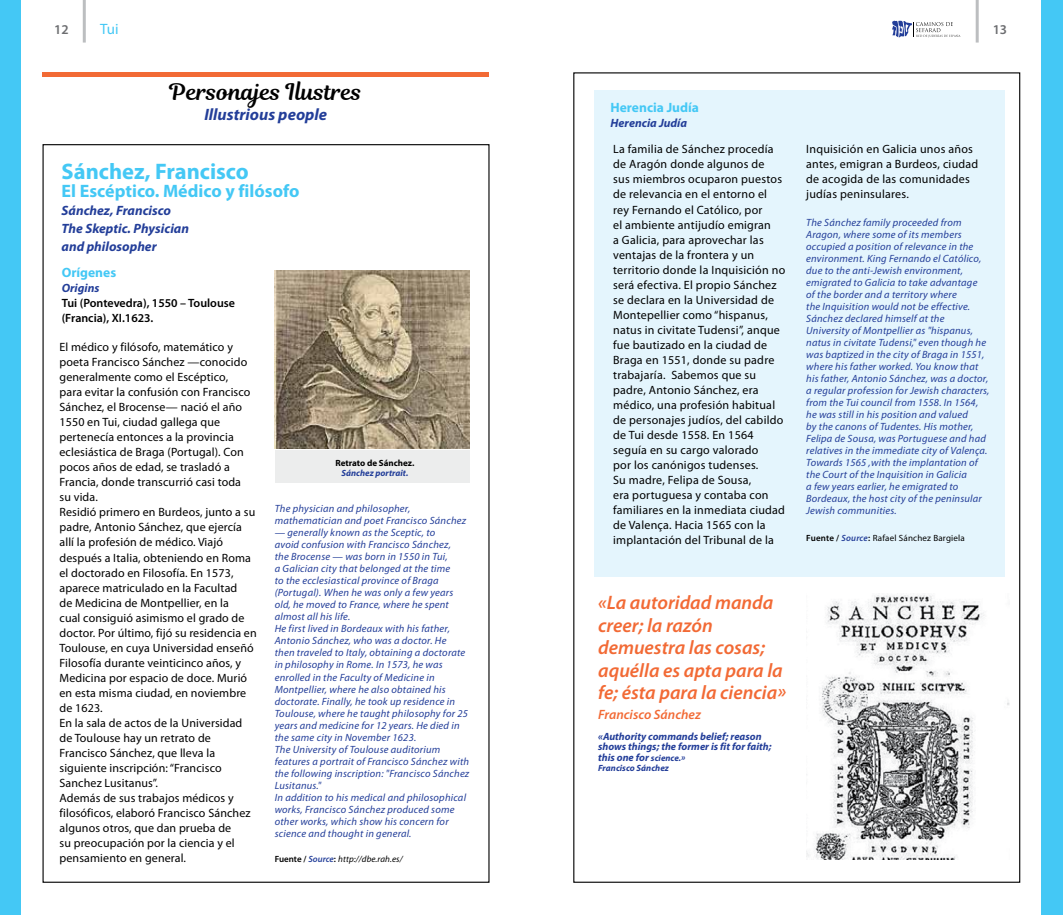
<style>
.page{position:relative;width:1063px;height:915px;background:#fff}
.page>*{position:absolute;margin:0;border:0;box-sizing:border-box;transform-origin:0 0}
.t1{font:22.5px "Magnolia Script";color:#000}
.t2{font:700 22.5px "Myriad Pro";color:#44c8f5}
.t3{font:italic 600 19.5px/22.5px "Myriad Pro";color:#f26a35}
.t4{font:700 18px "Myriad Pro";color:#44c8f5}
.t5{font:italic 700 16.5px "Myriad Pro";color:#233e99}
.t6{font:15px "Myriad Pro";color:#44c8f5}
.t7{font:italic 700 13.5px/18px "Myriad Pro";color:#233e99}
.t8{font:700 13.5px "Myriad Pro";color:#44c8f5}
.t9{font:italic 600 13.5px "Myriad Pro";color:#f26a35}
.t10{font:600 13.5px "Myriad Pro";color:#6d6e71}
.t11{font:12px/15px "Myriad Pro";letter-spacing:.01em;color:#000}
.t12{font:600 12px/15px "Myriad Pro";color:#000}
.t13{font:italic 700 12px "Myriad Pro";color:#233e99}
.t14{font:italic 10.5px/12px "Myriad Pro";letter-spacing:.02em;color:#233e99}
.t15{font:italic 700 10.5px/10.5px "Myriad Pro";color:#233e99}
.t16{font:9px "Myriad Pro";letter-spacing:.02em;color:#000}
.t17{font:italic 700 9px "Myriad Pro";color:#233e99}
.t18{font:italic 9px "Myriad Pro";letter-spacing:.01em;color:#000}
.t19{font:700 9px "Myriad Pro";color:#000}
.s1{font-weight:600;font-style:normal}
.s2{font-weight:600;color:#233e99}
.s3{font-size:9px}
.s4{font-weight:600}
.s5{font-weight:600;font-style:italic;color:#233e99}
</style>
<div class="page">
<div style="left:1042px;top:0;width:21px;height:914px;background:#44c8f5"></div>
<hr style="left:976px;top:0;width:3px;height:43px;background:#bcbec0">
<svg style="left:892px;top:21px;width:69px;height:17px"></svg>
<hr style="left:83px;top:0;width:3px;height:43px;background:#bcbec0">
<div style="left:0;top:0;width:21px;height:914px;background:#44c8f5"></div>
<img style="left:275px;top:270px;width:194px;height:178px">
<div style="left:275px;top:450px;width:194px;height:33px;background:#e6e7e8"></div>
<div style="left:43px;top:72px;width:446px;height:5px;background:#f26a35"></div>
<div style="left:594px;top:90px;width:410px;height:486px;background:#e4f5fd"></div>
<img style="left:806px;top:595px;width:204px;height:264px">
<p class="t10" style="left:54px;top:21px;width:16px">12</p>
<p class="t6" style="left:100px;top:20px;width:20px">Tui</p>
<p class="t10" style="left:993px;top:21px;width:16px">13</p>
<h1 class="t1" style="left:170px;top:76px;width:194px">Personajes Ilustres</h1>
<h3 class="t5" style="left:204px;top:104px;width:124px">Illustrious people</h3>
<h1 class="t2" style="left:62px;top:157px;width:189px">Sánchez, Francisco</h1>
<h3 class="t4" style="left:62px;top:179px;width:239px">El Escéptico. Médico y filósofo</h3>
<p class="t7" style="left:62px;top:201px;width:129px">Sánchez, Francisco<br>The Skeptic. Physician and philosopher</p>
<p class="t8" style="left:62px;top:264px;width:56px">Orígenes</p>
<p class="t13" style="left:62px;top:280px;width:39px">Origins</p>
<p class="t12" style="left:62px;top:295px;width:175px">Tui (Pontevedra), 1550 – Toulouse (Francia), XI.1623.</p>
<p class="t11" style="left:60px;top:339px;width:199px">El médico y filósofo, matemático y poeta Francisco Sánchez —conocido generalmente como el Escéptico,<br>para evitar la confusión con Francisco Sánchez, el Brocense— nació el año 1550 en Tui, ciudad gallega que pertenecía entonces a la provincia eclesiástica de Braga (Portugal). Con pocos años de edad, se trasladó a Francia, donde transcurrió casi toda<br>su vida.<br>Residió primero en Burdeos, junto a su padre, Antonio Sánchez, que ejercía allí la profesión de médico. Viajó después a Italia, obteniendo en Roma el doctorado en Filosofía. En 1573, aparece matriculado en la Facultad<br>de Medicina de Montpellier, en la<br>cual consiguió asimismo el grado de doctor. Por último, fijó su residencia en Toulouse, en cuya Universidad enseñó Filosofía durante veinticinco años, y Medicina por espacio de doce. Murió en esta misma ciudad, en noviembre de 1623.<br>En la sala de actos de la Universidad de Toulouse hay un retrato de Francisco Sánchez, que lleva la siguiente inscripción: “Francisco Sanchez Lusitanus”.<br>Además de sus trabajos médicos y filosóficos, elaboró Francisco Sánchez algunos otros, que dan prueba de<br>su preocupación por la ciencia y el pensamiento en general.</p>
<p class="t19" style="left:335px;top:457px;width:81px">Retrato de Sánchez.</p>
<p class="t17" style="left:342px;top:466px;width:68px">Sánchez portrait.</p>
<p class="t14" style="left:275px;top:502px;width:193px">The physician and philosopher, mathematician and poet Francisco Sánchez</p>
<p class="t14" style="left:275px;top:526px;width:196px">— generally known as the Sceptic, to<br>avoid confusion with Francisco Sánchez,<br>the Brocense — was born in 1550 in Tui,<br>a Galician city that belonged at the time<br>to the ecclesiastical province of Braga (Portugal). When he was only a few years old, he moved to France, where he spent almost all his life.<br>He first lived in Bordeaux with his father, Antonio Sánchez, who was a doctor. He<br>then traveled to Italy, obtaining a doctorate in philosophy in Rome. In 1573, he was enrolled in the Faculty of Medicine in Montpellier, where he also obtained his doctorate. Finally, he took up residence in Toulouse, where he taught philosophy for 25 years and medicine for 12 years. He died in the same city in November 1623.<br>The University of Toulouse auditorium features a portrait of Francisco Sánchez with the following inscription: "Francisco Sánchez Lusitanus."<br>In addition to his medical and philosophical works, Francisco Sánchez produced some other works, which show his concern for science and thought in general.</p>
<p class="t18" style="left:275px;top:853px;width:129px"><span class="s1">Fuente /</span> <span class="s2">Source</span><span class="s1">:</span> http://dbe.rah.es/</p>
<p class="t8" style="left:611px;top:99px;width:90px">Herencia Judía</p>
<p class="t13" style="left:611px;top:115px;width:78px">Herencia Judía</p>
<p class="t11" style="left:613px;top:142px;width:174px">La familia de Sánchez procedía de Aragón donde algunos de<br>sus miembros ocuparon puestos de relevancia en el entorno el rey Fernando el Católico, por<br>el ambiente antijudío emigran<br>a Galicia, para aprovechar las ventajas de la frontera y un territorio donde la Inquisición no será efectiva. El propio Sánchez se declara en la Universidad de<br>Montepellier como “hispanus, natus in civitate Tudensi”, anque fue bautizado en la ciudad de<br>Braga en 1551, donde su padre trabajaría. Sabemos que su padre, Antonio Sánchez, era médico, una profesión habitual de personajes judíos, del cabildo de Tui desde 1558. En 1564 seguía en su cargo valorado<br>por los canónigos tudenses.<br>Su madre, Felipa de Sousa,<br>era portuguesa y contaba con familiares en la inmediata ciudad de Valença. Hacia 1565 con la implantación del Tribunal de la</p>
<h2 class="t3" style="left:598px;top:590px;width:189px">«La autoridad manda creer; la razón demuestra las cosas; aquélla es apta para la fe; ésta para la ciencia»</h2>
<p class="t9" style="left:598px;top:705px;width:104px">Francisco Sánchez</p>
<p class="t15" style="left:598px;top:730px;width:175px">«Authority commands belief; reason shows things; the former is fit for faith; this one for <span class="s3">science.»</span></p>
<p class="t17" style="left:598px;top:761px;width:72px">Francisco Sánchez</p>
<p class="t11" style="left:806px;top:142px;width:174px">Inquisición en Galicia unos años antes, emigran a Burdeos, ciudad de acogida de las comunidades judías peninsulares.</p>
<p class="t14" style="left:806px;top:216px;width:185px">The Sánchez family proceeded from Aragon, where some of its members occupied a position of relevance in the environment. King Fernando el Católico, due to the anti-Jewish environment, emigrated to Galicia to take advantage<br>of the border and a territory where<br>the Inquisition would not be effective.<br>Sánchez declared himself at the University of Montpellier as "hispanus, natus in civitate Tudensi," even though he was baptized in the city of Braga in 1551, where his father worked. You know that his father, Antonio Sánchez, was a doctor, a regular profession for Jewish characters, from the Tui council from 1558. In 1564, he was still in his position and valued<br>by the canons of Tudentes. His mother, Felipa de Sousa, was Portuguese and had relatives in the immediate city of Valença.<br>Towards 1565 ,with the implantation of the Court of the Inquisition in Galicia<br>a few years earlier, he emigrated to Bordeaux, the host city of the peninsular Jewish communities.</p>
<p class="t16" style="left:806px;top:532px;width:160px"><span class="s4">Fuente /</span> <span class="s5">Source</span><span class="s4">:</span> Rafael Sánchez Bargiela</p>
</div>
